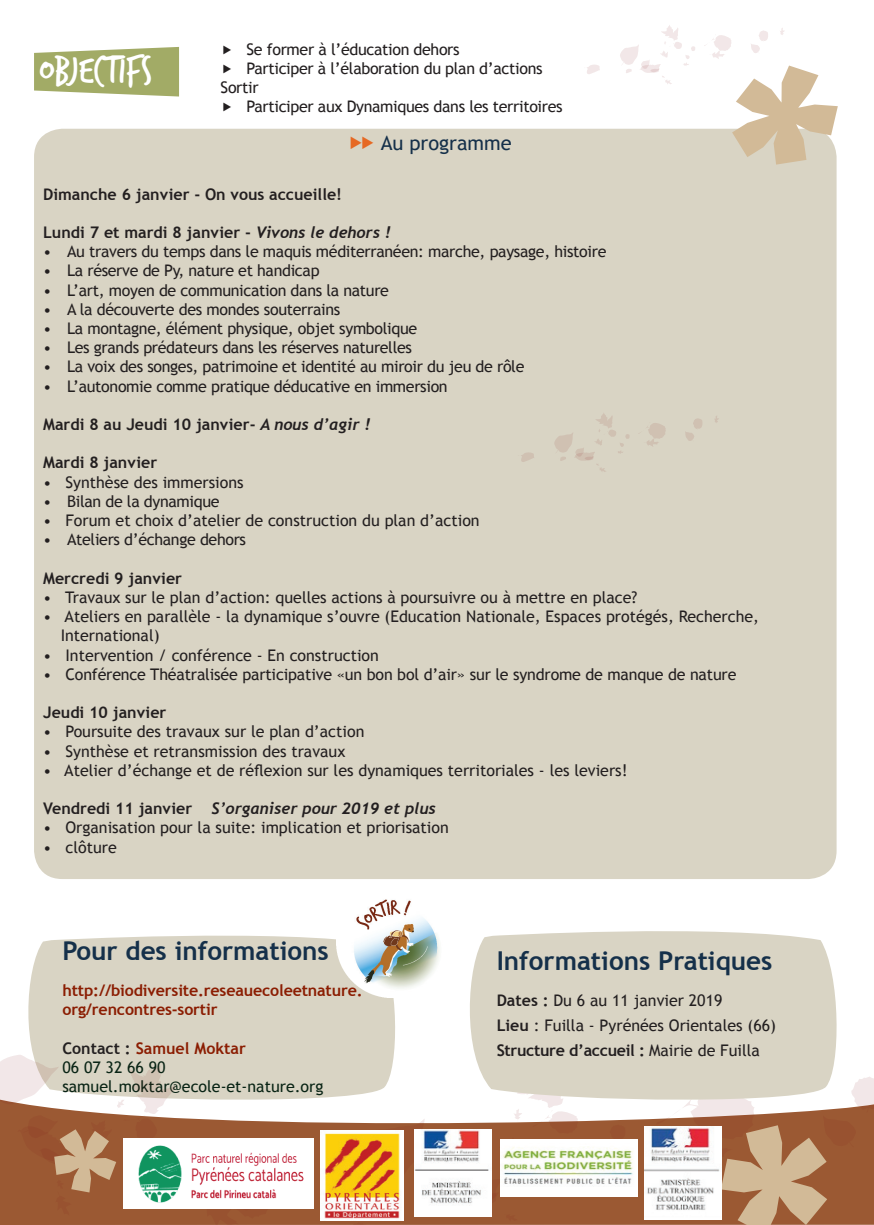
<style>
.page{position:relative;width:874px;height:1225px;background:#fff}
.page>*{position:absolute;margin:0;border:0;box-sizing:border-box;transform-origin:0 0}
.t1{font:40px "Trash Hand";color:#fff}
.t2{font:700 26px "Trebuchet MS";color:#15304a}
.t3{font:20px "Trebuchet MS";color:#15304a}
.t4{font:16px/24.8px "Trebuchet MS";letter-spacing:-.01em;color:#231f20}
.t5{font:700 16px "Trebuchet MS";color:#231f20}
.t6{font:16px/19.2px "Trebuchet MS";color:#092415}
.t7{font:700 16px/19.2px "Trebuchet MS";letter-spacing:-.01em;color:#8b1d02}
.t8{font:italic 700 16px "Trebuchet";color:#231f20}
.s1{font-family:"Trebuchet";font-style:italic}
.s2{font-family:"Trebuchet MS";font-style:normal}
.s3{font-weight:700;color:#231f20}
.s4{font-weight:700;color:#8b1d02}
.s5{font-weight:700}
</style>
<div class="page">
<div style="left:34px;top:129px;width:802px;height:750px;background:#d9d4c4;border-radius:28px"></div>
<svg style="left:0;top:1118px;width:655px;height:107px;background:#a56a48"></svg>
<svg style="left:34px;top:47px;width:145px;height:49px;background:#acb476"></svg>
<div style="left:28px;top:935px;width:367px;height:165px;background:#d9d4c4"></div>
<svg style="left:587px;top:65px;width:12px;height:9px"></svg>
<svg style="left:704px;top:35px;width:27px;height:24px"></svg>
<svg style="left:780px;top:28px;width:4px;height:7px"></svg>
<svg style="left:751px;top:30px;width:17px;height:23px"></svg>
<svg style="left:620px;top:25px;width:75px;height:59px"></svg>
<svg style="left:521px;top:452px;width:13px;height:10px"></svg>
<svg style="left:647px;top:423px;width:18px;height:23px"></svg>
<svg style="left:715px;top:416px;width:4px;height:7px"></svg>
<svg style="left:685px;top:418px;width:17px;height:23px"></svg>
<svg style="left:554px;top:413px;width:75px;height:59px"></svg>
<img style="left:337px;top:899px;width:102px;height:98px">
<svg style="left:504px;top:1213px;width:40px;height:12px"></svg>
<svg style="left:354px;top:1058px;width:271px;height:149px"></svg>
<svg style="left:202px;top:1208px;width:83px;height:17px"></svg>
<svg style="left:343px;top:1222px;width:30px;height:3px"></svg>
<svg style="left:0;top:1054px;width:182px;height:162px;background:#be987e"></svg>
<svg style="left:655px;top:1077px;width:218px;height:148px;background:#b88b6c"></svg>
<svg style="left:731px;top:66px;width:106px;height:99px"></svg>
<svg style="left:460px;top:931px;width:380px;height:173px;background:#ddd8ca"></svg>
<img style="left:500px;top:1140px;width:137px;height:56px">
<img style="left:414px;top:1129px;width:77px;height:87px">
<img style="left:321px;top:1130px;width:82px;height:90px">
<img style="left:124px;top:1138px;width:189px;height:70px">
<img style="left:643px;top:1126px;width:78px;height:93px">
<h1 class="t1" style="left:39px;top:51px;width:114px">OBJECTIFS</h1>
<p class="t4" style="left:246px;top:36px;width:214px">Se former à l’éducation dehors</p>
<p class="t4" style="left:246px;top:56px;width:297px">Participer à l’élaboration du plan d’actions</p>
<p class="t4" style="left:220px;top:75px;width:40px">Sortir</p>
<p class="t4" style="left:246px;top:94px;width:317px">Participer aux Dynamiques dans les territoires</p>
<p class="t3" style="left:380px;top:130px;width:132px">Au programme</p>
<p class="t5" style="left:43px;top:184px;width:300px">Dimanche 6 janvier - On vous accueille!</p>
<p class="t5" style="left:43px;top:222px;width:349px">Lundi 7 et mardi 8 janvier - <span class="s1">Vivons le dehors !</span></p>
<p class="t4" style="left:43px;top:239px;width:564px">• Au travers du temps dans le maquis méditerranéen: marche, paysage, histoire</p>
<p class="t4" style="left:43px;top:258px;width:278px">• La réserve de Py, nature et handicap</p>
<p class="t4" style="left:43px;top:277px;width:347px">• L’art, moyen de communication dans la nature</p>
<p class="t4" style="left:43px;top:297px;width:298px">• A la découverte des mondes souterrains</p>
<p class="t4" style="left:43px;top:316px;width:375px">• La montagne, élément physique, objet symbolique</p>
<p class="t4" style="left:43px;top:335px;width:370px">• Les grands prédateurs dans les réserves naturelles</p>
<p class="t4" style="left:43px;top:354px;width:482px">• La voix des songes, patrimoine et identité au miroir du jeu de rôle</p>
<p class="t4" style="left:43px;top:373px;width:406px">• L’autonomie comme pratique déducative en immersion</p>
<p class="t5" style="left:43px;top:414px;width:328px">Mardi 8 au Jeudi 10 janvier- <span class="s1">A nous d’agir !</span></p>
<p class="t5" style="left:43px;top:453px;width:115px">Mardi 8 janvier</p>
<p class="t4" style="left:43px;top:469px;width:202px">• Synthèse des immersions</p>
<p class="t4" style="left:43px;top:489px;width:178px">• Bilan de la dynamique</p>
<p class="t4" style="left:43px;top:508px;width:438px">• Forum et choix d’atelier de construction du plan d’action</p>
<p class="t4" style="left:43px;top:527px;width:204px">• Ateliers d’échange dehors</p>
<p class="t5" style="left:43px;top:568px;width:140px">Mercredi 9 janvier</p>
<p class="t4" style="left:43px;top:585px;width:595px">• Travaux sur le plan d’action: quelles actions à poursuivre ou à mettre en place?</p>
<p class="t4" style="left:61px;top:607px;width:699px;line-height:19.2px;text-indent:-18px">• Ateliers en parallèle - la dynamique s’ouvre (Education Nationale, Espaces protégés, Recherche,<br>International)</p>
<p class="t4" style="left:43px;top:642px;width:337px">• Intervention / conférence - En construction</p>
<p class="t4" style="left:43px;top:661px;width:694px">• Conférence Théatralisée participative «un bon bol d’air» sur le syndrome de manque de nature</p>
<p class="t5" style="left:43px;top:702px;width:125px">Jeudi 10 janvier</p>
<p class="t4" style="left:43px;top:719px;width:322px">• Poursuite des travaux sur le plan d’action</p>
<p class="t4" style="left:43px;top:738px;width:303px">• Synthèse et retransmission des travaux</p>
<p class="t4" style="left:43px;top:757px;width:585px">• Atelier d’échange et de réflexion sur les dynamiques territoriales - les leviers!</p>
<p class="t8" style="left:43px;top:798px;width:394px"><span class="s2">Vendredi 11 janvier</span> S’organiser pour 2019 et plus</p>
<p class="t4" style="left:43px;top:815px;width:407px">• Organisation pour la suite: implication et priorisation</p>
<p class="t4" style="left:43px;top:834px;width:75px">• clôture</p>
<h2 class="t2" style="left:62px;top:934px;width:268px">Pour des informations</h2>
<p class="t7" style="left:62px;top:980px;width:301px">http://biodiversite.reseauecoleetnature. org/rencontres-sortir</p>
<p class="t6" style="left:62px;top:1038px;width:262px"><span class="s3">Contact :</span> <span class="s4">Samuel Moktar<br></span>06 07 32 66 90 samuel.moktar@ecole-et-nature.org</p>
<h2 class="t2" style="left:496px;top:945px;width:277px">Informations Pratiques</h2>
<p class="t4" style="left:496px;top:988px;width:281px"><span class="s5">Dates :</span> Du 6 au 11 janvier 2019<br><span class="s5">Lieu</span> : Fuilla - Pyrénées Orientales (66)<br><span class="s5">Structure d’accueil :</span> Mairie de Fuilla</p>
</div>
